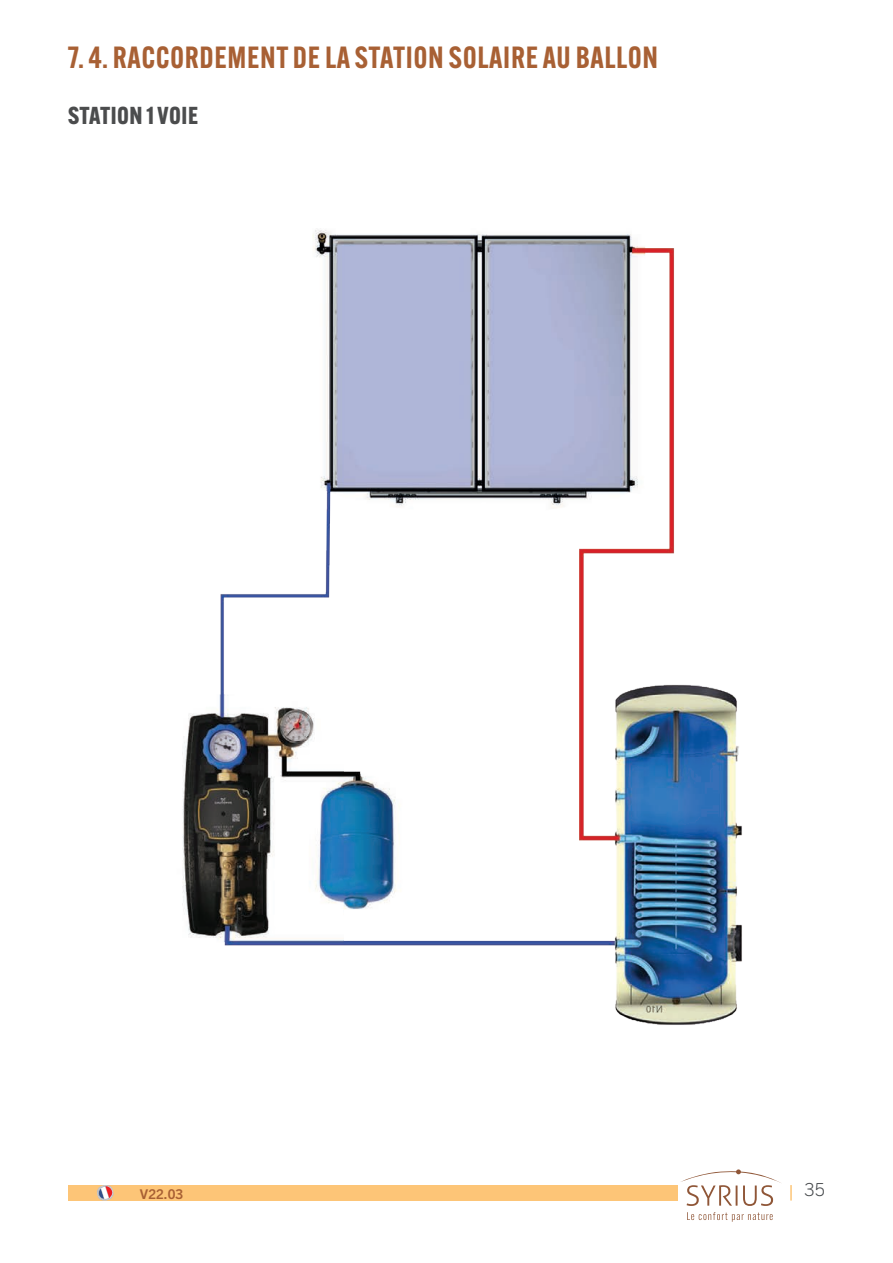
<style>
.page{position:relative;width:893px;height:1263px;background:#fff}
.page>*{position:absolute;margin:0;border:0;box-sizing:border-box;transform-origin:0 0}
.t1{font:600 30px "Alternate Gothic ATF";letter-spacing:.02em;color:#a86034}
.t2{font:700 24px "Alternate Gothic ATF";letter-spacing:.02em;color:#4b4c4d}
.t3{font:300 18px "Trade Gothic Next LT Pro";color:#46494c}
.t4{font:700 13.5px "Trade Gothic Next LT Pro";color:#a86034}
</style>
<div class="page">
<svg style="left:790px;top:1185px;width:2px;height:15px"></svg>
<div style="left:68px;top:1185px;width:610px;height:15px;background:#fdc577"></div>
<svg style="left:681px;top:1169px;width:100px;height:37px"></svg>
<svg style="left:687px;top:1212px;width:86px;height:10px"></svg>
<svg style="left:97px;top:1185px;width:17px;height:15px"></svg>
<img style="left:182px;top:230px;width:560px;height:795px">
<p class="t1" style="left:68px;top:39px;width:592px">7. 4. RACCORDEMENT DE LA STATION SOLAIRE AU BALLON</p>
<p class="t2" style="left:68px;top:100px;width:131px">STATION 1 VOIE</p>
<p class="t4" style="left:140px;top:1184px;width:45px">V22.03</p>
<p class="t3" style="left:804px;top:1176px;width:22px">35</p>
</div>
